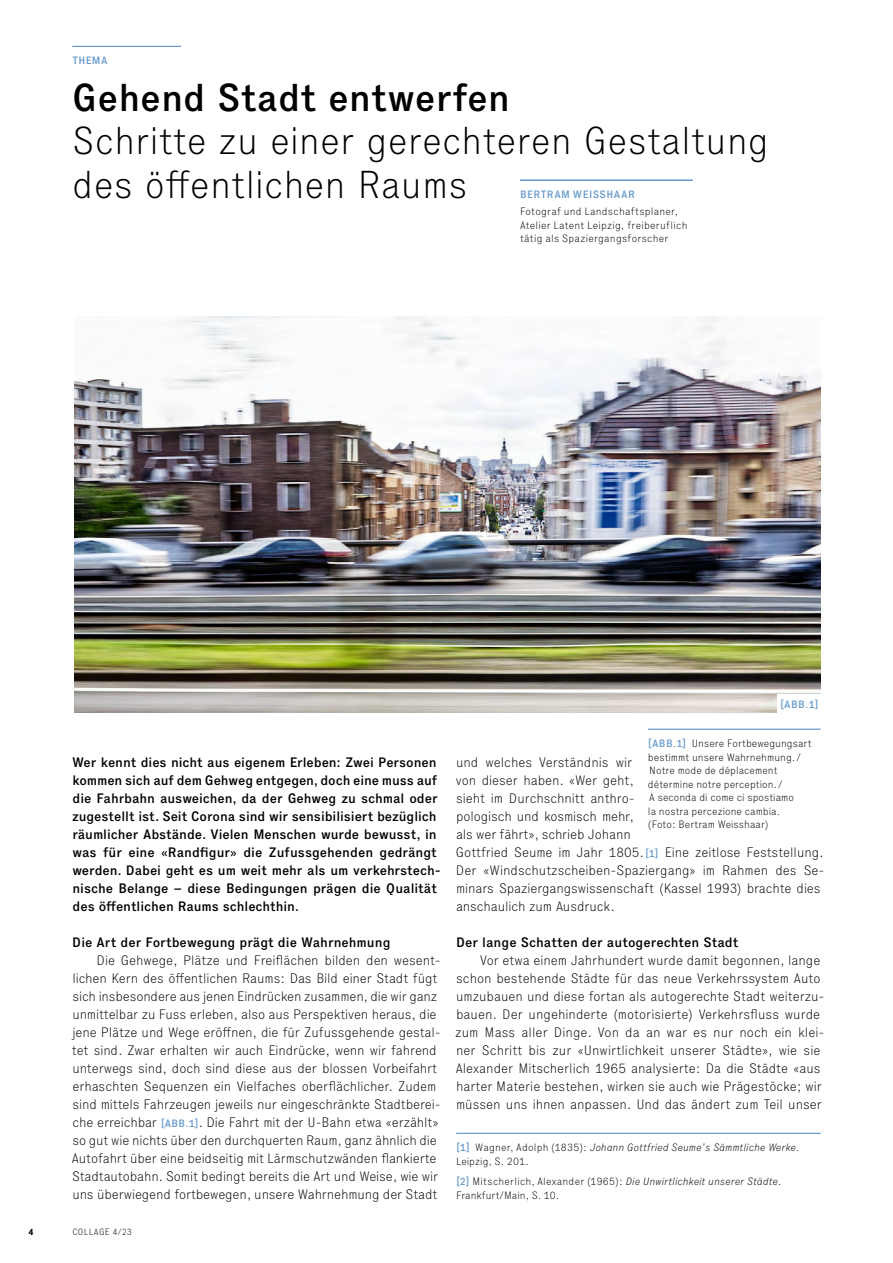
<style>
.page{position:relative;width:893px;height:1263px;background:#fff}
.page>*{position:absolute;margin:0;border:0;box-sizing:border-box;transform-origin:0 0}
.t1{font:100 38.25px/43.5px "Executive 35";letter-spacing:.005em;color:#000}
.t2{font:500 38.25px "Executive 65";color:#000}
.t3{font:100 13.5px/18px "Executive 35";letter-spacing:-.01em;color:#000}
.t4{font:500 13.5px/18px "Executive 65";letter-spacing:-.005em;color:#000}
.t5{font:100 10.5px/13.5px "Executive 35";letter-spacing:.005em;color:#000}
.t6{font:10.5px "Executive 36 Thin It";letter-spacing:.005em;color:#000}
.t7{font:100 10.5px/13.5px "Executive 35";letter-spacing:.025em;color:#000}
.t8{font:500 10.5px "Executive 65";letter-spacing:.04em;color:#699ccc}
.t9{font:100 9px "Executive 35";letter-spacing:.04em;color:#000}
.t10{font:700 9px "Executive 75";color:#000}
.s1{font-family:"Executive 65";font-weight:500;font-size:10.5px;color:#699ccc}
.s2{font-family:"Executive 65";font-weight:500;color:#699ccc}
.s3{font-family:"Executive 35";font-weight:100}
</style>
<div class="page">
<hr style="left:520px;top:180px;width:173px;height:1px;background:#699ccc">
<hr style="left:72px;top:46px;width:109px;height:1px;background:#699ccc">
<hr style="left:648px;top:729px;width:173px;height:1px;background:#699ccc">
<img style="left:75px;top:316px;width:746px;height:396px">
<hr style="left:456px;top:1133px;width:365px;height:1px;background:#699ccc">
<div style="left:778px;top:694px;width:43px;height:19px;background:#fff"></div>
<p class="t8" style="left:72px;top:54px;width:37px">THEMA</p>
<h1 class="t2" style="left:72px;top:74px;width:439px">Gehend Stadt entwerfen</h1>
<h1 class="t1" style="left:72px;top:119px;width:698px">Schritte zu einer gerechteren Gestaltung des öffentlichen Raums</h1>
<p class="t8" style="left:520px;top:188px;width:116px">BERTRAM WEISSHAAR</p>
<p class="t7" style="left:520px;top:205px;width:169px">Fotograf und Landschaftsplaner,<br>Atelier Latent Leipzig, freiberuflich tätig als Spaziergangsforscher</p>
<p class="t8" style="left:780px;top:697px;width:40px">[ABB.1]</p>
<p class="t4" style="left:72px;top:753px;width:370px">Wer kennt dies nicht aus eigenem Erleben: Zwei Personen kommen sich auf dem Gehweg entgegen, doch eine muss auf die Fahrbahn ausweichen, da der Gehweg zu schmal oder zugestellt ist. Seit Corona sind wir sensibilisiert bezüglich räumlicher Abstände. Vielen Menschen wurde bewusst, in was für eine «Randfigur» die Zufussgehenden gedrängt werden. Dabei geht es um weit mehr als um verkehrstech&shy;nische Belange – diese Bedingungen prägen die Qualität des öffentlichen Raums schlechthin.</p>
<p class="t4" style="left:72px;top:933px;width:320px">Die Art der Fortbewegung prägt die Wahrnehmung</p>
<p class="t3" style="left:72px;top:951px;width:370px;text-indent:25px">Die Gehwege, Plätze und Freiflächen bilden den wesent&shy;lichen Kern des öffentlichen Raums: Das Bild einer Stadt fügt sich insbesondere aus jenen Eindrücken zusammen, die wir ganz unmittelbar zu Fuss erleben, also aus Perspektiven heraus, die jene Plätze und Wege eröffnen, die für Zufussgehende gestal&shy;tet sind. Zwar erhalten wir auch Eindrücke, wenn wir fahrend unterwegs sind, doch sind diese aus der blossen Vorbeifahrt erhaschten Sequenzen ein Vielfaches oberflächlicher. Zudem sind mittels Fahrzeugen jeweils nur eingeschränkte Stadtberei&shy;che erreichbar <span class="s1">[ABB.1]</span>. Die Fahrt mit der U-Bahn etwa «erzählt» so gut wie nichts über den durchquerten Raum, ganz ähnlich die Autofahrt über eine beidseitig mit Lärmschutzwänden flankierte Stadtautobahn. Somit bedingt bereits die Art und Weise, wie wir uns überwiegend fortbewegen, unsere Wahrnehmung der Stadt</p>
<p class="t10" style="left:28px;top:1225px;width:7px">4</p>
<p class="t9" style="left:72px;top:1226px;width:61px">COLLAGE 4/23</p>
<p class="t5" style="left:648px;top:737px;width:165px"><span class="s2">[ABB.1]</span> Unsere Fortbewegungsart bestimmt unsere Wahrnehmung./<br>Notre mode de déplacement détermine notre perception./<br>A seconda di come ci spostiamo<br>la nostra percezione cambia.<br>(Foto: Bertram Weisshaar)</p>
<p class="t3" style="left:456px;top:753px;width:370px">und welches Verständnis wir<br>von dieser haben. «Wer geht,<br>sieht im Durchschnitt anthro-<br>pologisch und kosmisch mehr,<br>als wer fährt», schrieb Johann<br>Gottfried Seume im Jahr 1805.<span class="s1">[1]</span> Eine zeitlose Feststellung.<br>Der «Windschutzscheiben-Spaziergang» im Rahmen des Se&shy;minars Spaziergangswissenschaft (Kassel 1993) brachte dies anschaulich zum Ausdruck.</p>
<p class="t4" style="left:456px;top:933px;width:284px">Der lange Schatten der autogerechten Stadt</p>
<p class="t3" style="left:455px;top:951px;width:371px;text-indent:25px">Vor etwa einem Jahrhundert wurde damit begonnen, lange schon bestehende Städte für das neue Verkehrssystem Auto umzubauen und diese fortan als autogerechte Stadt weiterzu&shy;bauen. Der ungehinderte (motorisierte) Verkehrsfluss wurde zum Mass aller Dinge. Von da an war es nur noch ein klei&shy;ner Schritt bis zur «Unwirtlichkeit unserer Städte», wie sie Alexander Mitscherlich 1965 analysierte: Da die Städte «aus harter Materie bestehen, wirken sie auch wie Prägestöcke; wir müssen uns ihnen anpassen. Und das ändert zum Teil unser</p>
<p class="t6" style="left:456px;top:1141px;width:345px"><span class="s2">[1]</span> <span class="s3">Wagner, Adolph (1835):</span> Johann Gottfried Seume’s Sämmtliche Werke.</p>
<p class="t5" style="left:456px;top:1154px;width:75px">Leipzig, S. 201.</p>
<p class="t6" style="left:456px;top:1175px;width:327px"><span class="s2">[2]</span> <span class="s3">Mitscherlich, Alexander (1965):</span> Die Unwirtlichkeit unserer Städte.</p>
<p class="t5" style="left:456px;top:1188px;width:105px">Frankfurt/Main, S. 10.</p>
</div>
